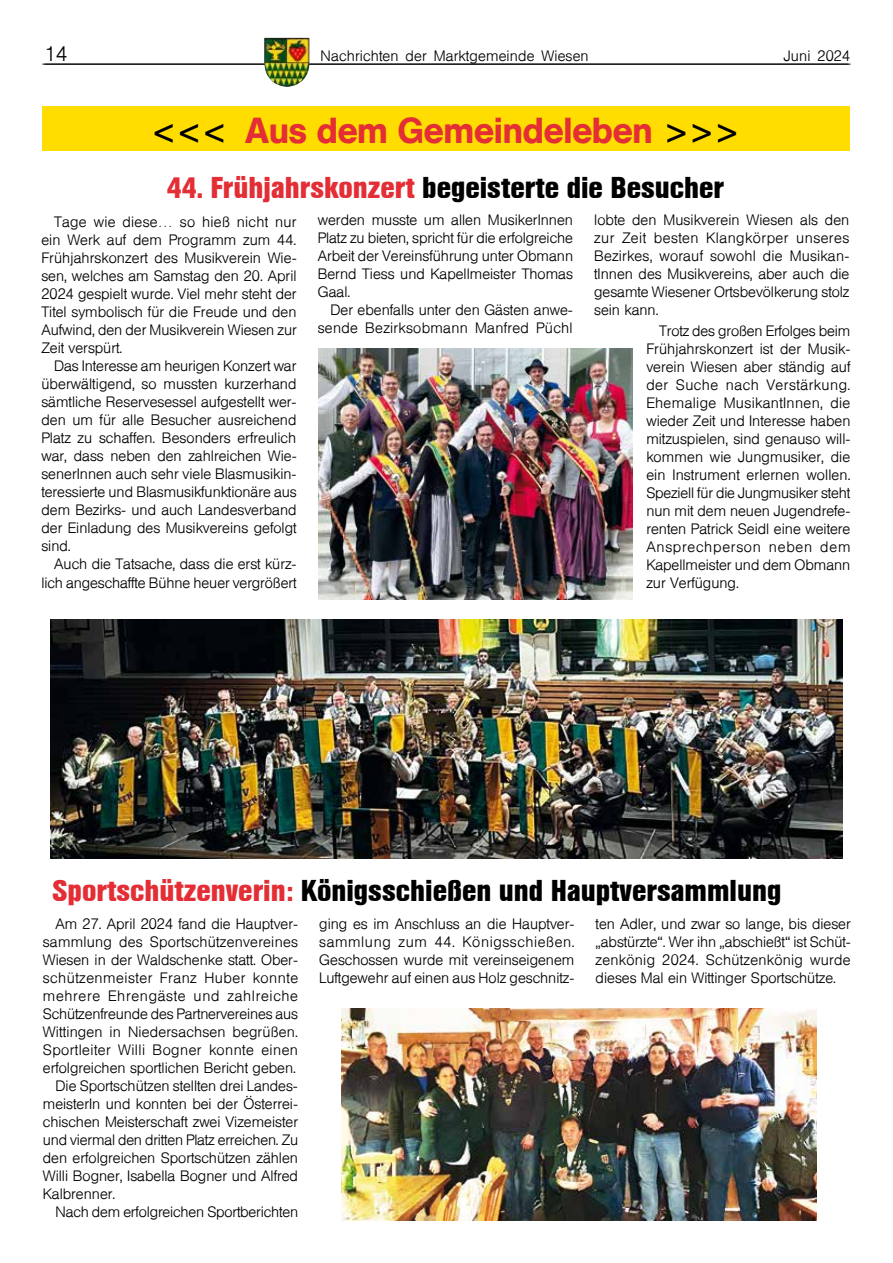
<style>
.page{position:relative;width:893px;height:1263px;background:#fff}
.page>*{position:absolute;margin:0;border:0;box-sizing:border-box;transform-origin:0 0}
.t1{font:500 36px "Helvetica BQ";color:#e42e35}
.t2{font:700 30px "Helvetica Condensed BQ";color:#000}
.t3{font:300 21px "Helvetica BQ";color:#000}
.t4{font:300 15px/18px "Helvetica BQ";color:#000;text-align:justify}
.t5{font:300 15px "Helvetica BQ";letter-spacing:.03em;color:#000}
.t6{font:300 15px/18px "Helvetica BQ";letter-spacing:.02em;color:#000;text-align:right}
.t7{font:300 15px "Helvetica BQ";letter-spacing:.045em;color:#000}
.s1{font-size:27px;color:#000}
.s2{color:#e42e35}
</style>
<div class="page">
<hr style="left:45px;top:64px;width:805px;height:1px;background:#000">
<hr style="left:43px;top:64px;width:805px;height:1px;background:#000">
<img style="left:264px;top:38px;width:45px;height:49px">
<div style="left:42px;top:106px;width:808px;height:45px;background:#fd0"></div>
<img style="left:342px;top:1008px;width:474px;height:212px">
<img style="left:50px;top:620px;width:793px;height:238px">
<img style="left:319px;top:349px;width:313px;height:250px">
<h3 class="t3" style="left:45px;top:42px;width:24px">14</h3>
<p class="t4" style="left:321px;top:48px;width:270px">Nachrichten der Marktgemeinde Wiesen</p>
<p class="t4" style="left:784px;top:48px;width:68px">Juni 2024</p>
<h1 class="t1" style="left:155px;top:109px;width:583px"><span class="s1">&lt; &lt; &lt;</span> Aus dem Gemeindeleben <span class="s1">&gt; &gt; &gt;</span></h1>
<h2 class="t2" style="left:167px;top:170px;width:559px"><span class="s2">44. Frühjahrskonzert</span> begeisterte die Besucher</h2>
<p class="t4" style="left:41px;top:214px;width:257px;text-indent:13px">Tage wie diese… so hieß nicht nur ein Werk auf dem Programm zum 44.<br>Frühjahrskonzert des Musikverein Wie&shy;sen, welches am Samstag den 20. April 2024 gespielt wurde. Viel mehr steht der Titel symbolisch für die Freude und den Aufwind, den der Musikverein Wiesen zur Zeit verspürt.</p>
<p class="t4" style="left:41px;top:358px;width:257px;text-indent:13px">Das Interesse am heurigen Konzert war überwältigend, so mussten kurzerhand sämtliche Reservesessel aufgestellt wer&shy;den um für alle Besucher ausreichend Platz zu schaffen. Besonders erfreulich war, dass neben den zahlreichen Wie&shy;senerInnen auch sehr viele Blasmusikin&shy;teressierte und Blasmusikfunktionäre aus dem Bezirks- und auch Landesverband der Einladung des Musikvereins gefolgt sind.</p>
<p class="t4" style="left:41px;top:556px;width:257px;text-align:right">Auch die Tatsache, dass die erst kürz&shy;lich angeschaffte Bühne heuer vergrößert</p>
<p class="t4" style="left:318px;top:211px;width:257px">werden musste um allen MusikerInnen Platz zu bieten, spricht für die erfolgreiche Arbeit der Vereinsführung unter Obmann Bernd Tiess und Kapellmeister Thomas Gaal.</p>
<p class="t6" style="left:318px;top:301px;width:257px">Der ebenfalls unter den Gästen anwe&shy;sende Bezirksobmann Manfred Püchl</p>
<p class="t4" style="left:594px;top:211px;width:257px">lobte den Musikverein Wiesen als den zur Zeit besten Klangkörper unseres Bezirkes, worauf sowohl die Musikan&shy;tInnen des Musikvereins, aber auch die gesamte Wiesener Ortsbevölkerung stolz sein kann.</p>
<p class="t4" style="left:646px;top:323px;width:206px;text-indent:13px">Trotz des großen Erfolges beim Frühjahrskonzert ist der Musik&shy;verein Wiesen aber ständig auf der Suche nach Verstärkung.<br>Ehemalige MusikantInnen, die wieder Zeit und Interesse haben mitzuspielen, sind genauso will&shy;kommen wie Jungmusiker, die ein Instrument erlernen wollen.<br>Speziell für die Jungmusiker steht nun mit dem neuen Jugendrefe&shy;renten Patrick Seidl eine weitere Ansprechperson neben dem Kapellmeister und dem Obmann zur Verfügung.</p>
<h2 class="t2" style="left:52px;top:873px;width:731px"><span class="s2">Sportschützenverin:</span> Königsschießen und Hauptversammlung</h2>
<p class="t4" style="left:56px;top:915px;width:244px">Am 27. April 2024 fand die Hauptver-</p>
<p class="t4" style="left:43px;top:933px;width:257px">sammlung des Sportschützenvereines</p>
<p class="t4" style="left:43px;top:951px;width:257px">Wiesen in der Waldschenke statt. Ober-</p>
<p class="t5" style="left:43px;top:970px;width:257px">schützenmeister Franz Huber konnte</p>
<p class="t7" style="left:43px;top:988px;width:257px">mehrere Ehrengäste und zahlreiche</p>
<p class="t4" style="left:43px;top:1005px;width:257px">Schützenfreunde des Partnervereines aus</p>
<p class="t4" style="left:43px;top:1023px;width:257px">Wittingen in Niedersachsen begrüßen.</p>
<p class="t5" style="left:43px;top:1042px;width:257px">Sportleiter Willi Bogner konnte einen</p>
<p class="t4" style="left:43px;top:1059px;width:255px">erfolgreichen sportlichen Bericht geben.</p>
<p class="t4" style="left:56px;top:1077px;width:244px">Die Sportschützen stellten drei Landes-</p>
<p class="t4" style="left:43px;top:1095px;width:257px">meisterIn und konnten bei der Österrei-</p>
<p class="t4" style="left:43px;top:1113px;width:257px">chischen Meisterschaft zwei Vizemeister</p>
<p class="t4" style="left:43px;top:1131px;width:257px">und viermal den dritten Platz erreichen. Zu</p>
<p class="t4" style="left:43px;top:1149px;width:257px">den erfolgreichen Sportschützen zählen</p>
<p class="t4" style="left:43px;top:1167px;width:257px">Willi Bogner, Isabella Bogner und Alfred</p>
<p class="t4" style="left:43px;top:1185px;width:74px">Kalbrenner.</p>
<p class="t4" style="left:56px;top:1203px;width:244px">Nach dem erfolgreichen Sportberichten</p>
<p class="t4" style="left:319px;top:915px;width:257px">ging es im Anschluss an die Hauptver&shy;sammlung zum 44. Königsschießen.<br>Geschossen wurde mit vereinseigenem Luftgewehr auf einen aus Holz geschnitz-</p>
<p class="t4" style="left:596px;top:915px;width:257px">ten Adler, und zwar so lange, bis dieser „abstürzte“. Wer ihn „abschießt“ ist Schüt&shy;zenkönig 2024. Schützenkönig wurde dieses Mal ein Wittinger Sportschütze.</p>
</div>
